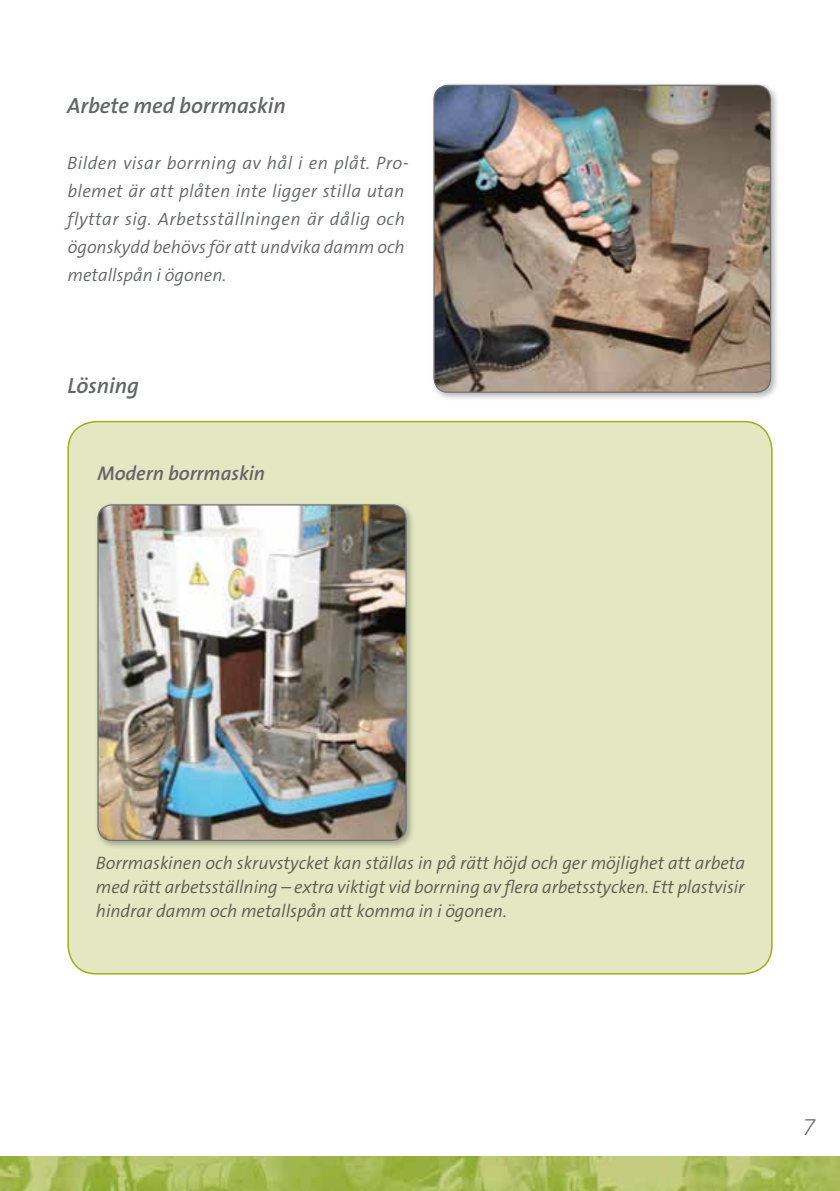
<style>
.page{position:relative;width:840px;height:1191px;background:#fff}
.page>*{position:absolute;margin:0;border:0;box-sizing:border-box;transform-origin:0 0}
.t1{font:italic 200 24px "The Sans B2";color:#646567}
.t2{font:italic 600 22px "The Sans B6";color:#646567}
.t3{font:italic 600 20px "The Sans B6";color:#646567}
.t4{font:italic 300 18px/28px "The Sans B4";letter-spacing:.015em;color:#646567;text-align:justify}
</style>
<div class="page">
<img style="left:0;top:1157px;width:839px;height:34px">
<div style="left:68px;top:421px;width:703px;height:552px;background:#e3e8c3;border-radius:28px"></div>
<div style="left:430px;top:81px;width:349px;height:321px;background:#000;opacity:.3"></div>
<img style="left:434px;top:85px;width:336px;height:307px">
<div style="left:433px;top:85px;width:337px;height:308px;border:1px solid #707172;border-radius:14px"></div>
<div style="left:94px;top:501px;width:321px;height:349px;background:#000;opacity:.3"></div>
<img style="left:98px;top:505px;width:308px;height:335px">
<div style="left:97px;top:504px;width:309px;height:337px;border:1px solid #707172;border-radius:14px"></div>
<p class="t2" style="left:67px;top:94px;width:220px">Arbete med borrmaskin</p>
<p class="t4" style="left:67px;top:150px;width:343px;text-align:left">Bilden visar borrning av hål i en plåt. Pro&shy;blemet är att plåten inte ligger stilla utan flyttar sig. Arbetsställningen är dålig och ögonskydd behövs för att undvika damm och metallspån i ögonen.</p>
<p class="t2" style="left:67px;top:374px;width:73px">Lösning</p>
<p class="t3" style="left:97px;top:462px;width:169px">Modern borrmaskin</p>
<p class="t4" style="left:96px;top:852px;width:650px;line-height:24px">Borrmaskinen och skruvstycket kan ställas in på rätt höjd och ger möjlighet att arbeta med rätt arbetsställning – extra viktigt vid borrning av flera arbetsstycken. Ett plastvisir hindrar damm och metallspån att komma in i ögonen.</p>
<h1 class="t1" style="left:801px;top:1114px;width:15px">7</h1>
</div>
